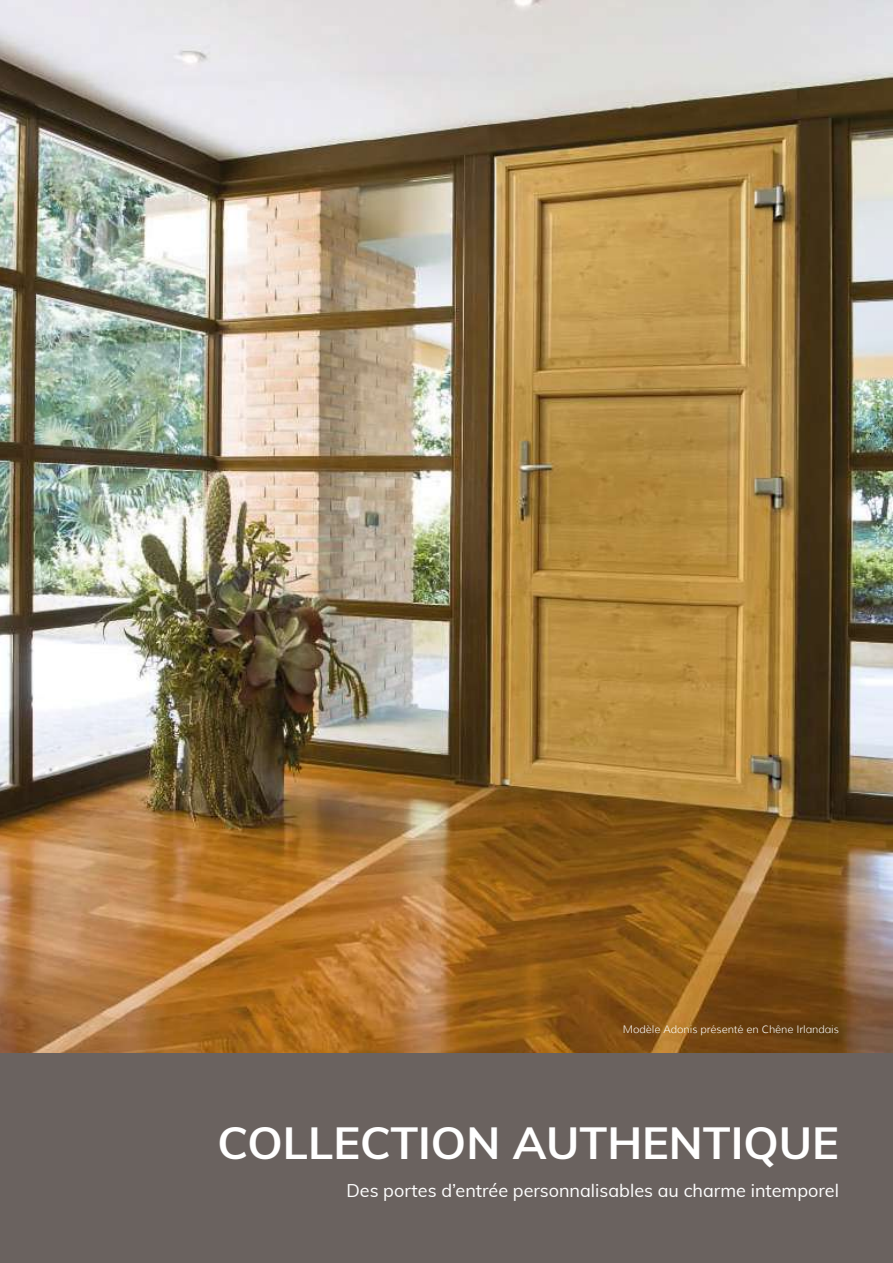
<style>
.page{position:relative;width:893px;height:1263px;background:#fff}
.page>*{position:absolute;margin:0;border:0;box-sizing:border-box;transform-origin:0 0}
.t1{font:700 45px "Muli";color:#fff}
.t2{font:18px "Muli";color:#fff}
.t3{font:300 10.5px "Muli";color:#fff}
</style>
<div class="page">
<img style="left:0;top:0;width:893px;height:1053px">
<div style="left:0;top:1053px;width:893px;height:210px;background:#6a625f"></div>
<p class="t3" style="left:623px;top:1022px;width:217px">Modèle Adonis présenté en Chêne Irlandais</p>
<h1 class="t1" style="left:217px;top:1110px;width:623px">COLLECTION AUTHENTIQUE</h1>
<p class="t2" style="left:346px;top:1177px;width:494px">Des portes d’entrée personnalisables au charme intemporel</p>
</div>
